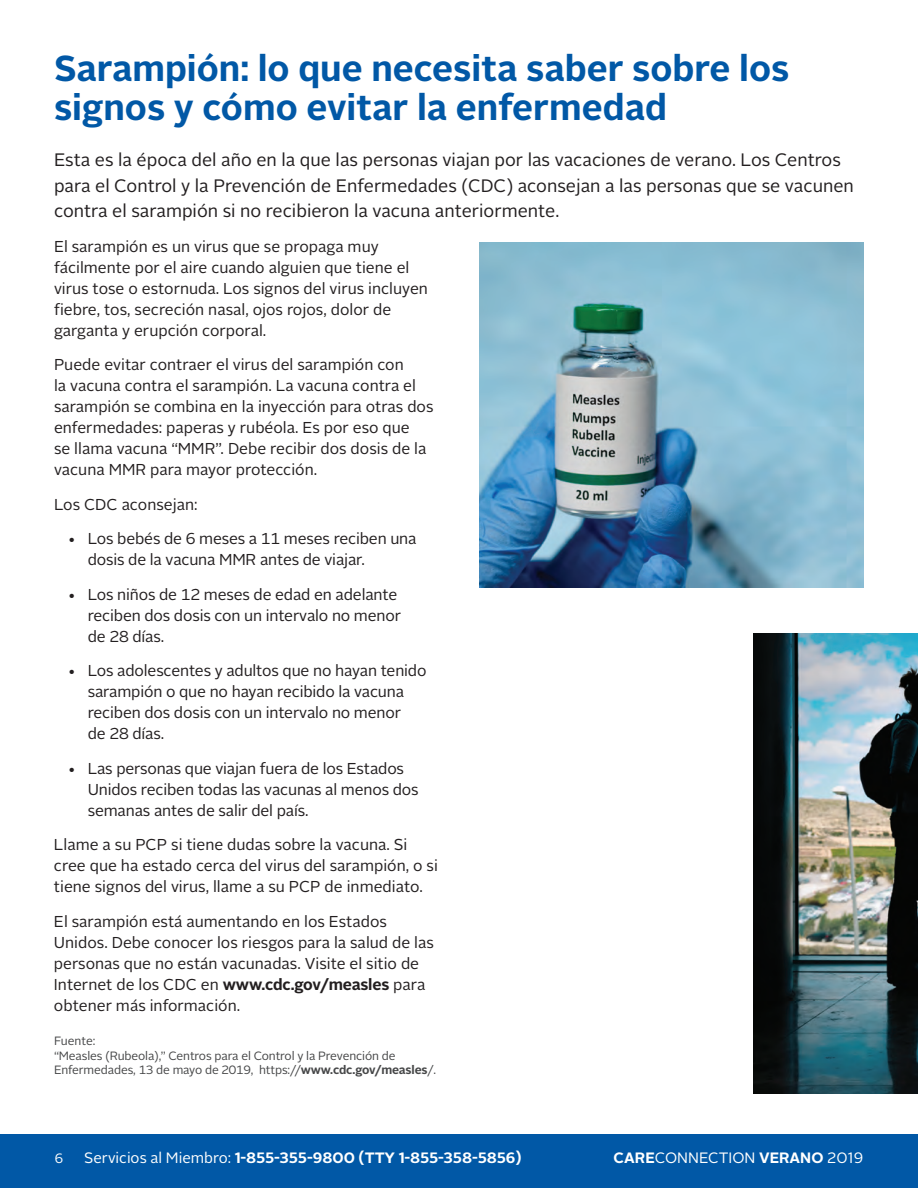
<style>
.page{position:relative;width:918px;height:1188px;background:#fff}
.page>*{position:absolute;margin:0;border:0;box-sizing:border-box;transform-origin:0 0}
.t1{font:700 36px/39px "Alright Sans";color:#0158a6}
.t2{font:18px/25.5px "Alright Sans";color:#231f20}
.t3{font:15.75px/21px "Alright Sans";color:#231f20}
.t4{font:700 15px "Alright Sans";letter-spacing:-.005em;color:#fff}
.t5{font:15px "Alright Sans";color:#fff}
.t6{font:13.5px "Alright Sans";color:#fff}
.t7{font:12px/14.4px "Alright Sans";letter-spacing:-.01em;color:#464748}
.s1{font-weight:700}
.s2{font-weight:400}
</style>
<div class="page">
<div style="left:0;top:1134px;width:918px;height:54px;background:#0158a6"></div>
<img style="left:480px;top:242px;width:384px;height:346px">
<img style="left:754px;top:634px;width:164px;height:459px">
<h2 class="t1" style="left:54px;top:49px;width:737px">Sarampión: lo que necesita saber sobre los signos y cómo evitar la enfermedad</h2>
<p class="t2" style="left:54px;top:147px;width:801px">Esta es la época del año en la que las personas viajan por las vacaciones de verano. Los Centros para el Control y la Prevención de Enfermedades (CDC) aconsejan a las personas que se vacunen contra el sarampión si no recibieron la vacuna anteriormente.</p>
<p class="t3" style="left:54px;top:236px;width:375px">El sarampión es un virus que se propaga muy fácilmente por el aire cuando alguien que tiene el virus tose o estornuda. Los signos del virus incluyen fiebre, tos, secreción nasal, ojos rojos, dolor de garganta y erupción corporal.</p>
<p class="t3" style="left:54px;top:354px;width:381px">Puede evitar contraer el virus del sarampión con<br>la vacuna contra el sarampión. La vacuna contra el sarampión se combina en la inyección para otras dos enfermedades: paperas y rubéola. Es por eso que<br>se llama vacuna “MMR”. Debe recibir dos dosis de la vacuna MMR para mayor protección.</p>
<p class="t3" style="left:54px;top:494px;width:145px">Los CDC aconsejan:</p>
<p class="t3" style="left:88px;top:528px;width:330px;text-indent:-20px">• Los bebés de 6 meses a 11 meses reciben una dosis de la vacuna MMR antes de viajar.</p>
<p class="t3" style="left:88px;top:584px;width:315px;text-indent:-20px">• Los niños de 12 meses de edad en adelante reciben dos dosis con un intervalo no menor de 28 días.</p>
<p class="t3" style="left:88px;top:660px;width:340px;text-indent:-20px">• Los adolescentes y adultos que no hayan tenido sarampión o que no hayan recibido la vacuna reciben dos dosis con un intervalo no menor<br>de 28 días.</p>
<p class="t3" style="left:88px;top:758px;width:332px;text-indent:-20px">• Las personas que viajan fuera de los Estados<br>Unidos reciben todas las vacunas al menos dos semanas antes de salir del país.</p>
<p class="t3" style="left:54px;top:834px;width:385px">Llame a su PCP si tiene dudas sobre la vacuna. Si cree que ha estado cerca del virus del sarampión, o si tiene signos del virus, llame a su PCP de inmediato.</p>
<p class="t3" style="left:54px;top:911px;width:381px">El sarampión está aumentando en los Estados Unidos. Debe conocer los riesgos para la salud de las personas que no están vacunadas. Visite el sitio de Internet de los CDC en <span class="s1">www.cdc.gov/measles</span> para obtener más información.</p>
<p class="t7" style="left:54px;top:1034px;width:43px">Fuente:</p>
<p class="t7" style="left:54px;top:1048px;width:384px">“Measles (Rubeola),” Centros para el Control y la Prevención de<br>Enfermedades, 13 de mayo de 2019, https://<span class="s1">www.cdc.gov/measles</span>/.</p>
<p class="t6" style="left:55px;top:1150px;width:10px">6</p>
<p class="t4" style="left:84px;top:1148px;width:439px"><span class="s2">Servicios al Miembro:</span> 1-855-355-9800 (TTY 1-855-358-5856)</p>
<p class="t5" style="left:614px;top:1148px;width:251px"><span class="s1">CARE</span>CONNECTION <span class="s1">VERANO</span> 2019</p>
</div>
